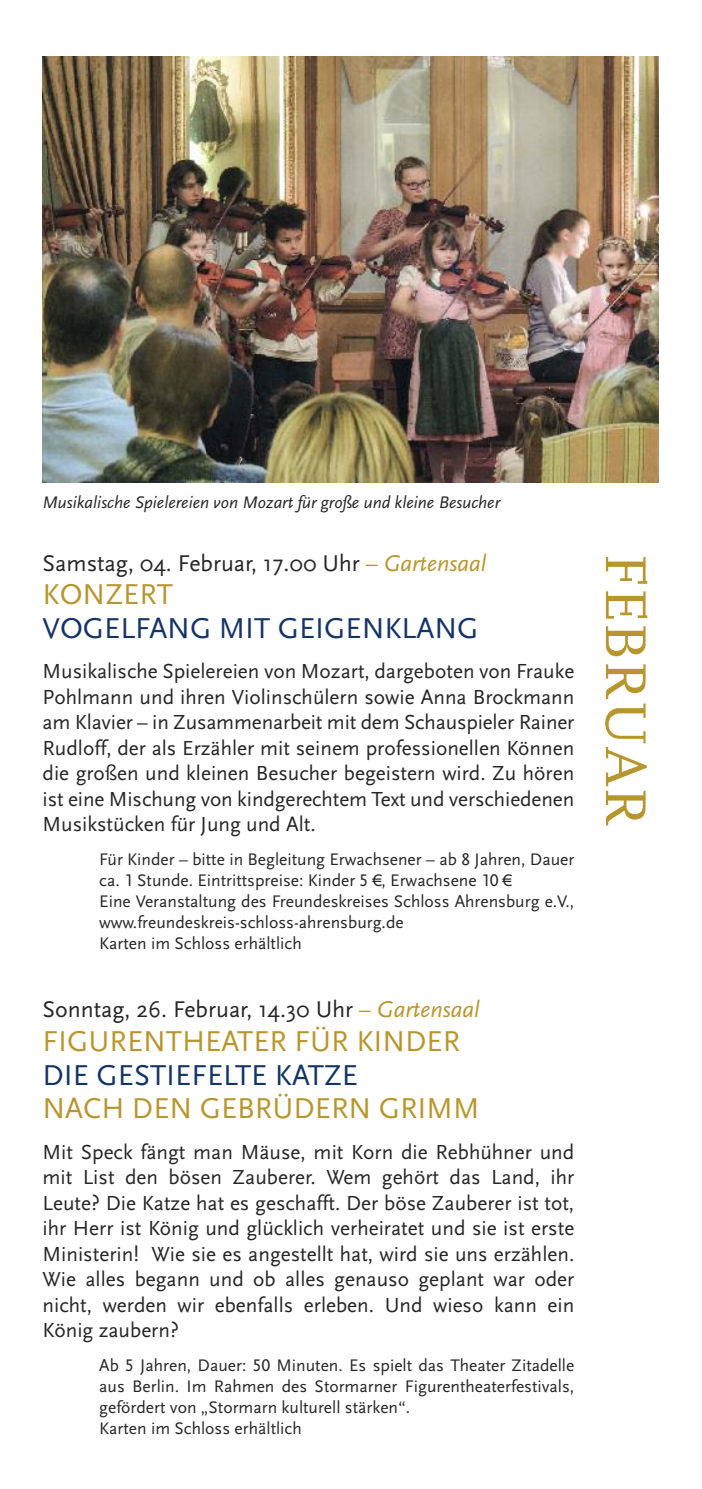
<style>
.page{position:relative;width:702px;height:1489px;background:#fff}
.page>*{position:absolute;margin:0;border:0;box-sizing:border-box;transform-origin:0 0}
.t1{font:60px "FF Scala";color:#b8962f}
.t2{font:30px "Scala Sans";color:#b8962f}
.t3{font:30px "Scala Sans";color:#143466}
.t4{font:23.75px "Scala Sans";color:#272627}
.t5{font:21.25px/25.5px "Scala Sans LF";color:#272627;text-align:justify}
.t6{font:17.5px/21px "Scala Sans LF";color:#272627}
.t7{font:italic 17.5px "Scala Sans LF";color:#272627}
.s1{color:#b8962f}
.s2{font-family:"Scala Sans LF";font-style:italic;color:#b8962f}
</style>
<div class="page">
<img style="left:43px;top:57px;width:615px;height:425px">
<p class="t7" style="left:43px;top:493px;width:459px">Musikalische Spielereien von Mozart für große und kleine Besucher</p>
<p class="t4" style="left:43px;top:551px;width:445px">Samstag, 04. Februar, 17.00 Uhr <span class="s1">–</span> <span class="s2">Gartensaal</span></p>
<h2 class="t2" style="left:43px;top:579px;width:132px">KONZERT</h2>
<h2 class="t3" style="left:43px;top:613px;width:437px">VOGELFANG MIT GEIGENKLANG</h2>
<p class="t5" style="left:43px;top:659px;width:533px">Musikalische Spielereien von Mozart, dargeboten von Frauke Pohlmann und ihren Violinschülern sowie Anna Brockmann am Klavier – in Zusammenarbeit mit dem Schauspieler Rainer Rudloff, der als Erzähler mit seinem professionellen Können die großen und kleinen Besucher begeistern wird. Zu hören ist eine Mischung von kindgerechtem Text und verschiedenen Musikstücken für Jung und Alt.</p>
<p class="t6" style="left:99px;top:849px;width:476px">Für Kinder – bitte in Begleitung Erwachsener – ab 8 Jahren, Dauer ca. 1 Stunde. Eintrittspreise: Kinder 5 €, Erwachsene 10 €<br>Eine Veranstaltung des Freundeskreises Schloss Ahrensburg e.V., www.freundeskreis-schloss-ahrensburg.de<br>Karten im Schloss erhältlich</p>
<p class="t4" style="left:43px;top:997px;width:438px">Sonntag, 26. Februar, 14.30 Uhr <span class="s1">–</span> <span class="s2">Gartensaal</span></p>
<h2 class="t2" style="left:43px;top:1026px;width:419px">FIGURENTHEATER FÜR KINDER</h2>
<h2 class="t3" style="left:43px;top:1059px;width:317px">DIE GESTIEFELTE KATZE</h2>
<h2 class="t2" style="left:43px;top:1093px;width:438px">NACH DEN GEBRÜDERN GRIMM</h2>
<p class="t5" style="left:43px;top:1139px;width:533px">Mit Speck fängt man Mäuse, mit Korn die Rebhühner und mit List den bösen Zauberer. Wem gehört das Land, ihr Leute? Die Katze hat es geschafft. Der böse Zauberer ist tot, ihr Herr ist König und glücklich verheiratet und sie ist erste Ministerin! Wie sie es angestellt hat, wird sie uns erzählen.<br>Wie alles begann und ob alles genauso geplant war oder nicht, werden wir ebenfalls erleben. Und wieso kann ein König zaubern?</p>
<p class="t6" style="left:99px;top:1354px;width:476px">Ab 5 Jahren, Dauer: 50 Minuten. Es spielt das Theater Zitadelle aus Berlin. Im Rahmen des Stormarner Figurentheaterfestivals, gefördert von „Stormarn kulturell stärken“.<br>Karten im Schloss erhältlich</p>
<h1 class="t1" style="left:661px;top:553px;width:274px;rotate:90deg">FEBRUAR</h1>
</div>
